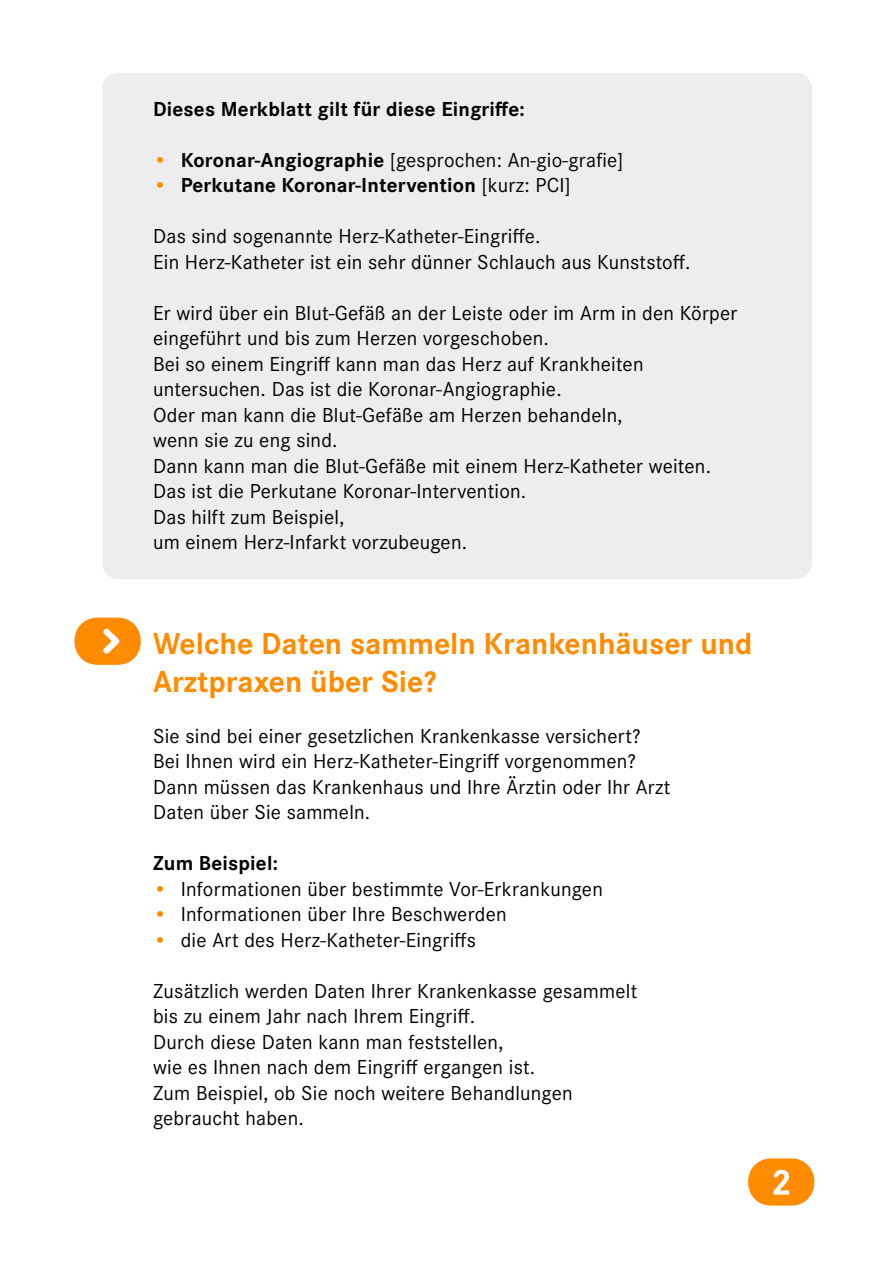
<style>
.page{position:relative;width:893px;height:1263px;background:#fff}
.page>*{position:absolute;margin:0;border:0;box-sizing:border-box;transform-origin:0 0}
.Headline_H2{font:700 31.5px/37.5px "Corporate S";color:#ff8c00}
.Fließtext_P{font:21px/25.5px "Corporate S";letter-spacing:.01em;color:#000}
.Fließtext_P-2{font:700 21px "Corporate S";letter-spacing:.01em;color:#000}
.s1{color:#ff8c00}
.s2{font-weight:700}
.s3{font-weight:400;color:#ff8c00}
.s4{font-weight:400}
</style>
<div class="page">
<div style="left:102px;top:73px;width:710px;height:506px;background:#ededed;border-radius:17px"></div>
<svg style="left:74px;top:618px;width:67px;height:47px"></svg>
<svg style="left:748px;top:1158px;width:67px;height:47px"></svg>
<p class="Fließtext_P-2" style="left:153px;top:92px;width:373px">Dieses Merkblatt gilt für diese Eingriffe:</p>
<p class="Fließtext_P" style="left:153px;top:145px;width:472px"><span class="s1">•</span> <span class="s2">Koronar-Angiographie</span> [gesprochen: An-gio-grafie]</p>
<p class="Fließtext_P-2" style="left:153px;top:169px;width:419px"><span class="s3">•</span> Perkutane Koronar-Intervention <span class="s4">[kurz: PCI]</span></p>
<p class="Fließtext_P" style="left:153px;top:222px;width:539px">Das sind sogenannte Herz-Katheter-Eingriffe.<br>Ein Herz-Katheter ist ein sehr dünner Schlauch aus Kunststoff.</p>
<p class="Fließtext_P" style="left:153px;top:298px;width:586px">Er wird über ein Blut-Gefäß an der Leiste oder im Arm in den Körper eingeführt und bis zum Herzen vorgeschoben.</p>
<p class="Fließtext_P" style="left:153px;top:349px;width:492px">Bei so einem Eingriff kann man das Herz auf Krankheiten untersuchen. Das ist die Koronar-Angiographie.</p>
<p class="Fließtext_P" style="left:153px;top:400px;width:471px">Oder man kann die Blut-Gefäße am Herzen behandeln,</p>
<p class="Fließtext_P" style="left:153px;top:426px;width:186px">wenn sie zu eng sind.</p>
<p class="Fließtext_P" style="left:153px;top:451px;width:559px">Dann kann man die Blut-Gefäße mit einem Herz-Katheter weiten.</p>
<p class="Fließtext_P" style="left:153px;top:477px;width:375px">Das ist die Perkutane Koronar-Intervention.</p>
<p class="Fließtext_P" style="left:153px;top:502px;width:193px">Das hilft zum Beispiel,</p>
<p class="Fließtext_P" style="left:153px;top:528px;width:316px">um einem Herz-Infarkt vorzubeugen.</p>
<h2 class="Headline_H2" style="left:153px;top:622px;width:601px">Welche Daten sammeln Krankenhäuser und<br>Arztpraxen über Sie?</h2>
<p class="Fließtext_P" style="left:153px;top:721px;width:489px">Sie sind bei einer gesetzlichen Krankenkasse versichert?</p>
<p class="Fließtext_P" style="left:153px;top:747px;width:485px">Bei Ihnen wird ein Herz-Katheter-Eingriff vorgenommen?</p>
<p class="Fließtext_P" style="left:153px;top:772px;width:519px">Dann müssen das Krankenhaus und Ihre Ärztin oder Ihr Arzt</p>
<p class="Fließtext_P" style="left:153px;top:798px;width:219px">Daten über Sie sammeln.</p>
<p class="Fließtext_P-2" style="left:153px;top:846px;width:126px">Zum Beispiel:</p>
<p class="Fließtext_P" style="left:153px;top:874px;width:451px"><span class="s1">•</span> Informationen über bestimmte Vor-Erkrankungen</p>
<p class="Fließtext_P" style="left:153px;top:900px;width:355px"><span class="s1">•</span> Informationen über Ihre Beschwerden</p>
<p class="Fließtext_P" style="left:153px;top:925px;width:324px"><span class="s1">•</span> die Art des Herz-Katheter-Eingriffs</p>
<p class="Fließtext_P" style="left:153px;top:976px;width:486px">Zusätzlich werden Daten Ihrer Krankenkasse gesammelt</p>
<p class="Fließtext_P" style="left:153px;top:1002px;width:324px">bis zu einem Jahr nach Ihrem Eingriff.</p>
<p class="Fließtext_P" style="left:153px;top:1027px;width:352px">Durch diese Daten kann man feststellen,</p>
<p class="Fließtext_P" style="left:153px;top:1053px;width:384px">wie es Ihnen nach dem Eingriff ergangen ist.</p>
<p class="Fließtext_P" style="left:153px;top:1078px;width:421px">Zum Beispiel, ob Sie noch weitere Behandlungen</p>
<p class="Fließtext_P" style="left:153px;top:1104px;width:152px">gebraucht haben.</p>
</div>
